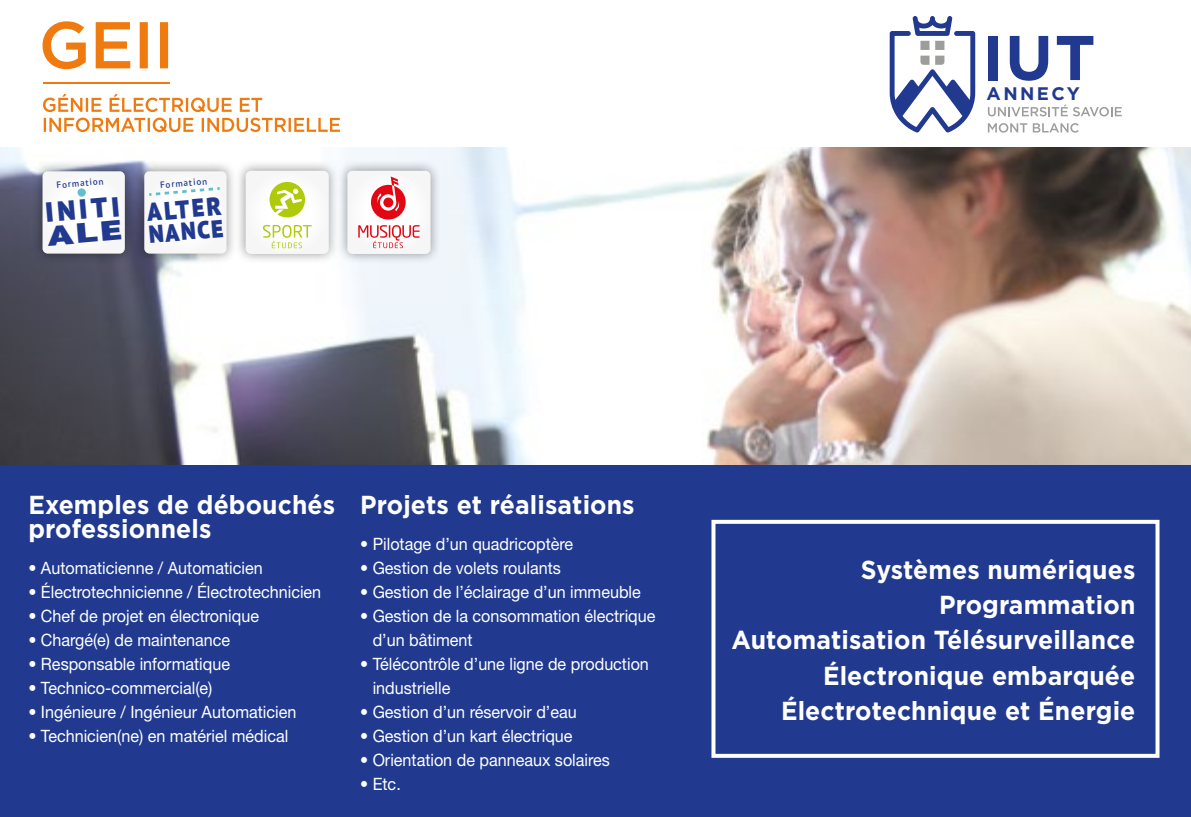
<style>
.page{position:relative;width:1191px;height:817px;background:#fff}
.page>*{position:absolute;margin:0;border:0;box-sizing:border-box;transform-origin:0 0}
.t1{font:900 27.8px/23.2px "PT Sans Pro";color:#213a8f}
.t2{font:700 26px/35.4px "Gotham";letter-spacing:.005em;color:#fff;scale:.95 1}
.t3{font:900 25.4px "PT Sans Pro";color:#213a8f;scale:.93 1}
.t4{font:900 24.6px "PT Sans Pro";color:#213a8f;scale:.93 1}
.t5{font:700 18.2px "Gotham";letter-spacing:.13em;color:#213a8f}
.t6{font:17px/24px "Helvetica Neue LT Std";color:#fff;scale:.95 1}
.t7{font:600 9px "PT Sans Pro";color:#213a8f}
</style>
<div class="page">
<img style="left:0;top:147px;width:1191px;height:318px">
<svg style="left:889px;top:16px;width:86px;height:116px"></svg>
<svg style="left:988px;top:104px;width:133px;height:12px"></svg>
<svg style="left:988px;top:123px;width:90px;height:10px"></svg>
<div style="left:987px;top:36px;width:10px;height:44px;background:#213a8f"></div>
<svg style="left:1009px;top:36px;width:39px;height:45px"></svg>
<svg style="left:1056px;top:36px;width:37px;height:44px"></svg>
<div style="left:0;top:465px;width:1191px;height:351px;background:#213a8f"></div>
<hr style="left:43px;top:82px;width:126px;height:1px;background:#ef7b10">
<svg style="left:44px;top:118px;width:296px;height:14px"></svg>
<svg style="left:43px;top:94px;width:219px;height:18px"></svg>
<svg style="left:43px;top:21px;width:125px;height:48px"></svg>
<div style="left:134px;top:161px;width:102px;height:102px;background:#000;opacity:.45"></div>
<svg style="left:144px;top:171px;width:83px;height:82px"></svg>
<div style="left:32px;top:161px;width:102px;height:102px;background:#000;opacity:.45"></div>
<svg style="left:43px;top:171px;width:82px;height:82px"></svg>
<div style="left:78px;top:188px;width:8px;height:9px;background:#61becb;border-radius:50%"></div>
<div style="left:337px;top:160px;width:104px;height:104px;background:#000;opacity:.45"></div>
<svg style="left:347px;top:171px;width:83px;height:83px"></svg>
<div style="left:235px;top:160px;width:104px;height:104px;background:#000;opacity:.45"></div>
<svg style="left:246px;top:171px;width:83px;height:83px"></svg>
<div style="left:711px;top:519px;width:448px;height:238px;border:4px solid #fff"></div>
<p class="t7" style="left:56px;top:179px;width:49px;rotate:-5deg">Formation</p>
<h1 class="t1" style="left:44px;top:200px;width:76px;rotate:-5deg">INITI<br>ALE</h1>
<p class="t7" style="left:160px;top:179px;width:49px;rotate:-5deg">Formation</p>
<h3 class="t3" style="left:146px;top:195px;width:81px;rotate:-5deg">ALTER</h3>
<h3 class="t4" style="left:148px;top:218px;width:81px;rotate:-5deg">NANCE</h3>
<p class="t5" style="left:986px;top:81px;width:95px">ANNECY</p>
<h2 class="t2" style="left:28px;top:493px;width:324px;line-height:24px">Exemples de débouchés professionnels</h2>
<p class="t6" style="left:28px;top:555px;width:248px">• Automaticienne / Automaticien</p>
<p class="t6" style="left:28px;top:579px;width:310px">• Électrotechnicienne / Électrotechnicien</p>
<p class="t6" style="left:28px;top:603px;width:244px">• Chef de projet en électronique</p>
<p class="t6" style="left:28px;top:627px;width:214px">• Chargé(e) de maintenance</p>
<p class="t6" style="left:28px;top:651px;width:214px">• Responsable informatique</p>
<p class="t6" style="left:28px;top:675px;width:195px">• Technico-commercial(e)</p>
<p class="t6" style="left:28px;top:699px;width:284px">• Ingénieure / Ingénieur Automaticien</p>
<p class="t6" style="left:28px;top:723px;width:275px">• Technicien(ne) en matériel médical</p>
<h2 class="t2" style="left:360px;top:487px;width:290px">Projets et réalisations</h2>
<p class="t6" style="left:360px;top:531px;width:226px">• Pilotage d’un quadricoptère</p>
<p class="t6" style="left:360px;top:555px;width:213px">• Gestion de volets roulants</p>
<p class="t6" style="left:360px;top:579px;width:297px">• Gestion de l’éclairage d’un immeuble</p>
<p class="t6" style="left:373px;top:603px;width:299px;text-indent:-13px">• Gestion de la consommation électrique d’un bâtiment</p>
<p class="t6" style="left:373px;top:651px;width:292px;text-indent:-13px">• Télécontrôle d’une ligne de production industrielle</p>
<p class="t6" style="left:360px;top:699px;width:229px">• Gestion d’un réservoir d’eau</p>
<p class="t6" style="left:360px;top:723px;width:225px">• Gestion d’un kart électrique</p>
<p class="t6" style="left:360px;top:747px;width:264px">• Orientation de panneaux solaires</p>
<p class="t6" style="left:360px;top:771px;width:44px">• Etc.</p>
<h2 class="t2" style="left:731px;top:551px;width:427px;text-align:right">Systèmes numériques<br>Programmation<br>Automatisation Télésurveillance<br>Électronique embarquée<br>Électrotechnique et Énergie</h2>
</div>
